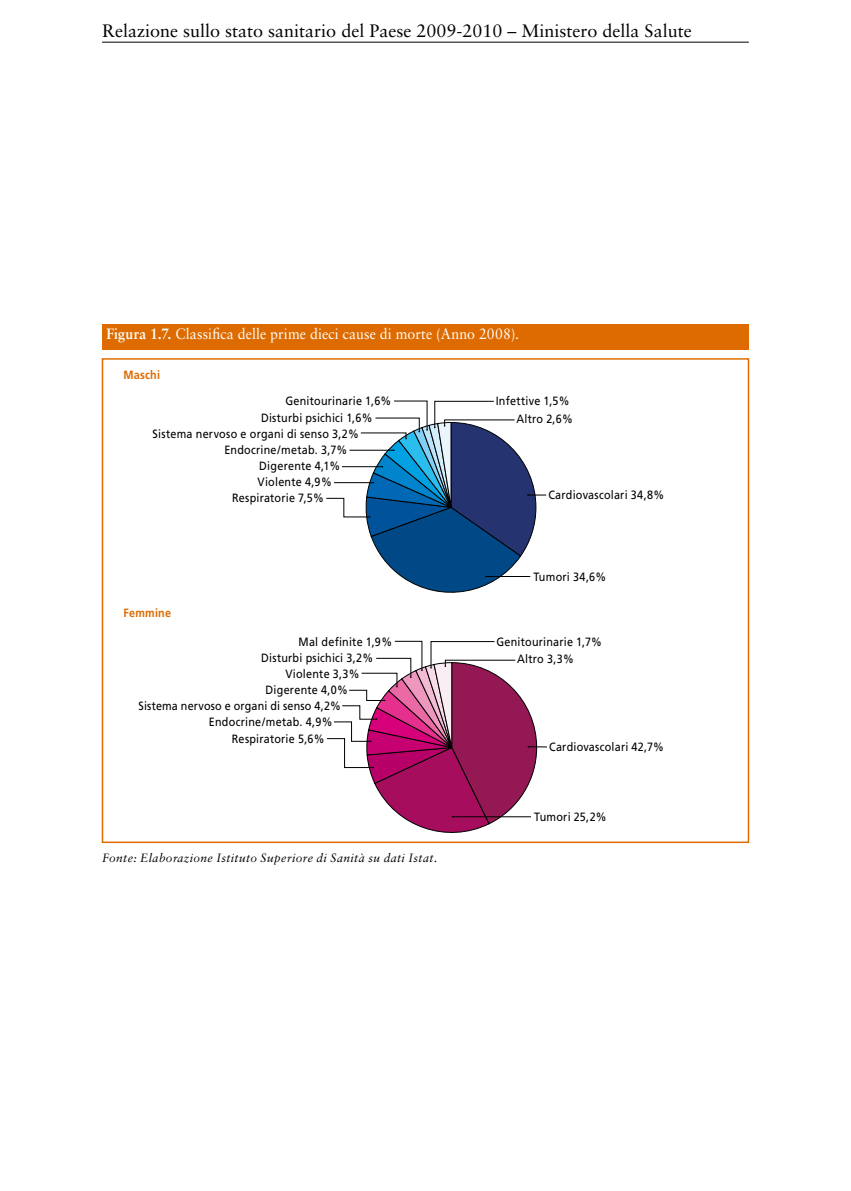
<style>
.page{position:relative;width:851px;height:1191px;background:#fff}
.page>*{position:absolute;margin:0;border:0;box-sizing:border-box;transform-origin:0 0}
.t1{font:18px "Sabon LT Std";color:#000}
.t2{font:15px "Sabon LT Std";letter-spacing:.01em;color:#fff;scale:.94 1}
.t3{font:12px "Frutiger";letter-spacing:.02em;color:#000;scale:.9 1}
.t4{font:italic 12px "Sabon LT Std";letter-spacing:.03em;color:#000}
.t5{font:700 12px "Frutiger";letter-spacing:.025em;color:#de6b00;scale:.9 1}
.s1{font-weight:700}
</style>
<div class="page">
<hr style="left:102px;top:42px;width:646px;height:1px;background:#000">
<svg style="left:326px;top:401px;width:220px;height:192px"></svg>
<svg style="left:326px;top:641px;width:221px;height:203px"></svg>
<div style="left:102px;top:358px;width:647px;height:485px;border:2px solid #de6b00"></div>
<div style="left:102px;top:324px;width:646px;height:25px;background:#de6b00"></div>
<h1 class="t1" style="left:102px;top:20px;width:591px">Relazione sullo stato sanitario del Paese 2009-2010 – Ministero della Salute</h1>
<p class="t2" style="left:106px;top:325px;width:440px"><span class="s1">Figura 1.7.</span> Classifica delle prime dieci cause di morte (Anno 2008).</p>
<p class="t5" style="left:123px;top:368px;width:42px">Maschi</p>
<p class="t3" style="left:285px;top:394px;width:119px">Genitourinarie 1,6%</p>
<p class="t3" style="left:495px;top:394px;width:84px">Infettive 1,5%</p>
<p class="t3" style="left:261px;top:410px;width:125px">Disturbi psichici 1,6%</p>
<p class="t3" style="left:152px;top:426px;width:231px">Sistema nervoso e organi di senso 3,2%</p>
<p class="t3" style="left:224px;top:442px;width:138px">Endocrine/metab. 3,7%</p>
<p class="t3" style="left:259px;top:459px;width:91px">Digerente 4,1%</p>
<p class="t3" style="left:257px;top:475px;width:84px">Violente 4,9%</p>
<p class="t3" style="left:516px;top:412px;width:64px">Altro 2,6%</p>
<p class="t5" style="left:123px;top:606px;width:55px">Femmine</p>
<p class="t3" style="left:232px;top:491px;width:103px">Respiratorie 7,5%</p>
<p class="t3" style="left:548px;top:488px;width:130px">Cardiovascolari 34,8%</p>
<p class="t3" style="left:533px;top:569px;width:82px">Tumori 34,6%</p>
<p class="t3" style="left:298px;top:634px;width:105px">Mal definite 1,9%</p>
<p class="t3" style="left:496px;top:634px;width:119px">Genitourinarie 1,7%</p>
<p class="t3" style="left:261px;top:651px;width:126px">Disturbi psichici 3,2%</p>
<p class="t3" style="left:285px;top:666px;width:84px">Violente 3,3%</p>
<p class="t3" style="left:265px;top:683px;width:93px">Digerente 4,0%</p>
<p class="t3" style="left:138px;top:699px;width:226px">Sistema nervoso e organi di senso 4,2%</p>
<p class="t3" style="left:209px;top:715px;width:139px">Endocrine/metab. 4,9%</p>
<p class="t3" style="left:517px;top:652px;width:64px">Altro 3,3%</p>
<p class="t3" style="left:232px;top:731px;width:104px">Respiratorie 5,6%</p>
<p class="t4" style="left:102px;top:850px;width:337px">Fonte: Elaborazione Istituto Superiore di Sanità su dati Istat.</p>
<p class="t3" style="left:549px;top:739px;width:129px">Cardiovascolari 42,7%</p>
<p class="t3" style="left:534px;top:809px;width:82px">Tumori 25,2%</p>
</div>
